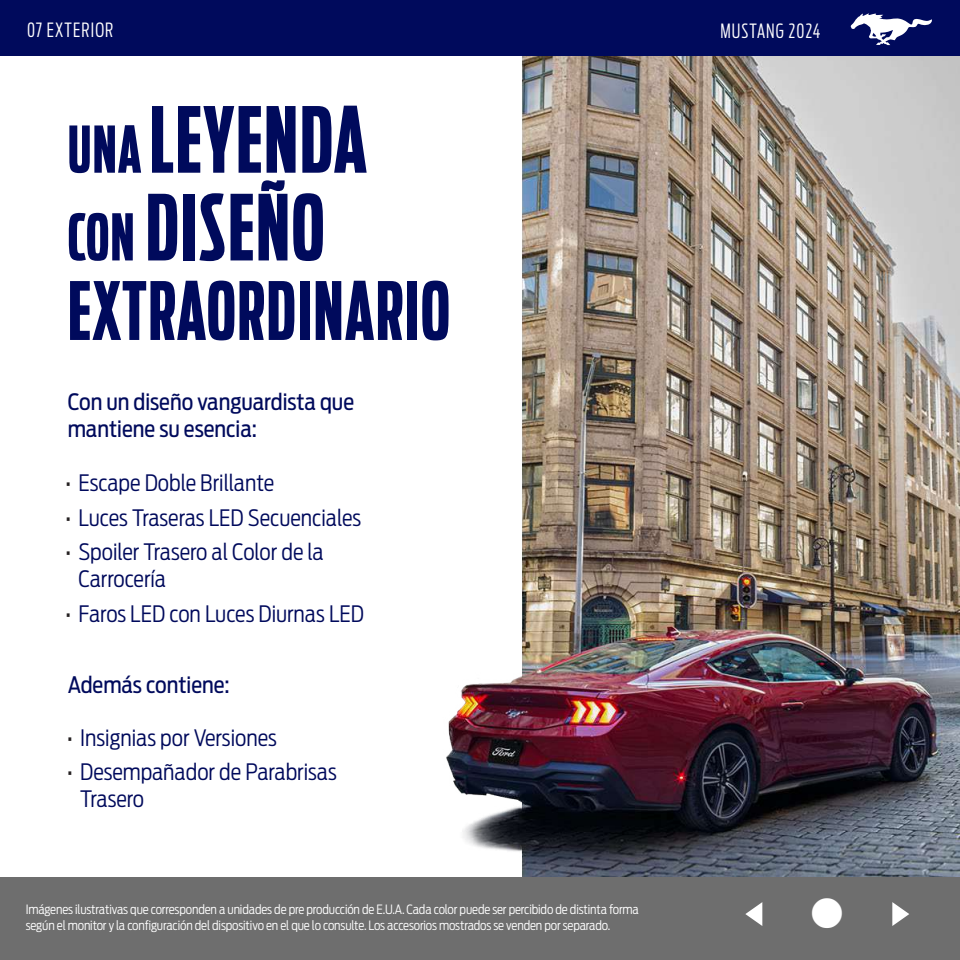
<style>
.page{position:relative;width:960px;height:960px;background:#fff}
.page>*{position:absolute;margin:0;border:0;box-sizing:border-box;transform-origin:0 0}
.t1{font:700 90px/87.8px "Ford Antenna Comp";letter-spacing:.02em;color:#000a5c}
.t2{font:700 79.5px "Ford Antenna Comp";letter-spacing:.02em;color:#000a5c}
.t3{font:38.25px "Webdings";color:#fff;scale:1.42 1}
.t4{font:300 22.5px/27px "Ford Antenna Cond";color:#000a5c}
.t5{font:22.5px/27px "Ford Antenna Cond";color:#000a5c}
.t6{font:300 19.5px "Ford Antenna Extra Cond";letter-spacing:.06em;color:#fff}
.t7{font:300 12.75px/15.3px "Ford Antenna Cond";letter-spacing:-.01em;color:#fff}
.s1{font-size:63.75px}
.s2{color:#231f20}
</style>
<div class="page">
<img style="left:418px;top:56px;width:542px;height:822px">
<div style="left:0;top:878px;width:960px;height:82px;background:#6e6e6e"></div>
<div style="left:0;top:0;width:960px;height:56px;background:#000a5c"></div>
<svg style="left:851px;top:13px;width:81px;height:32px"></svg>
<h3 class="t6" style="left:27px;top:14px;width:88px">07 EXTERIOR</h3>
<h3 class="t6" style="left:720px;top:15px;width:101px">MUSTANG 2024</h3>
<h1 class="t1" style="left:68px;top:86px;width:301px"><span class="s1">UNA</span> LEYENDA<br><span class="s1">CON</span> DISEÑO</h1>
<h2 class="t2" style="left:68px;top:243px;width:383px">EXTRAORDINARIO</h2>
<h3 class="t5" style="left:68px;top:385px;width:288px">Con un diseño vanguardista que mantiene su esencia:</h3>
<h3 class="t4" style="left:65px;top:467px;width:211px"><span class="s2">•</span> Escape Doble Brillante</h3>
<h3 class="t4" style="left:65px;top:501px;width:298px"><span class="s2">•</span> Luces Traseras LED Secuenciales</h3>
<h3 class="t4" style="left:79px;top:536px;width:247px;text-indent:-13px"><span class="s2">•</span> Spoiler Trasero al Color de la<br>Carrocería</h3>
<h3 class="t4" style="left:65px;top:597px;width:300px"><span class="s2">•</span> Faros LED con Luces Diurnas LED</h3>
<h3 class="t5" style="left:68px;top:668px;width:164px">Además contiene:</h3>
<h3 class="t4" style="left:67px;top:721px;width:212px"><span class="s2">•</span> Insignias por Versiones</h3>
<h3 class="t4" style="left:80px;top:756px;width:258px;text-indent:-13px"><span class="s2">•</span> Desempañador de Parabrisas<br>Trasero</h3>
<p class="t7" style="left:26px;top:901px;width:615px">Imágenes ilustrativas que corresponden a unidades de pre producción de E.U.A. Cada color puede ser percibido de distinta forma según el monitor y la configuración del dispositivo en el que lo consulte. Los accesorios mostrados se venden por separado.</p>
<h3 class="t3" style="left:732px;top:895px;width:138px">✓■ ✔</h3>
</div>
